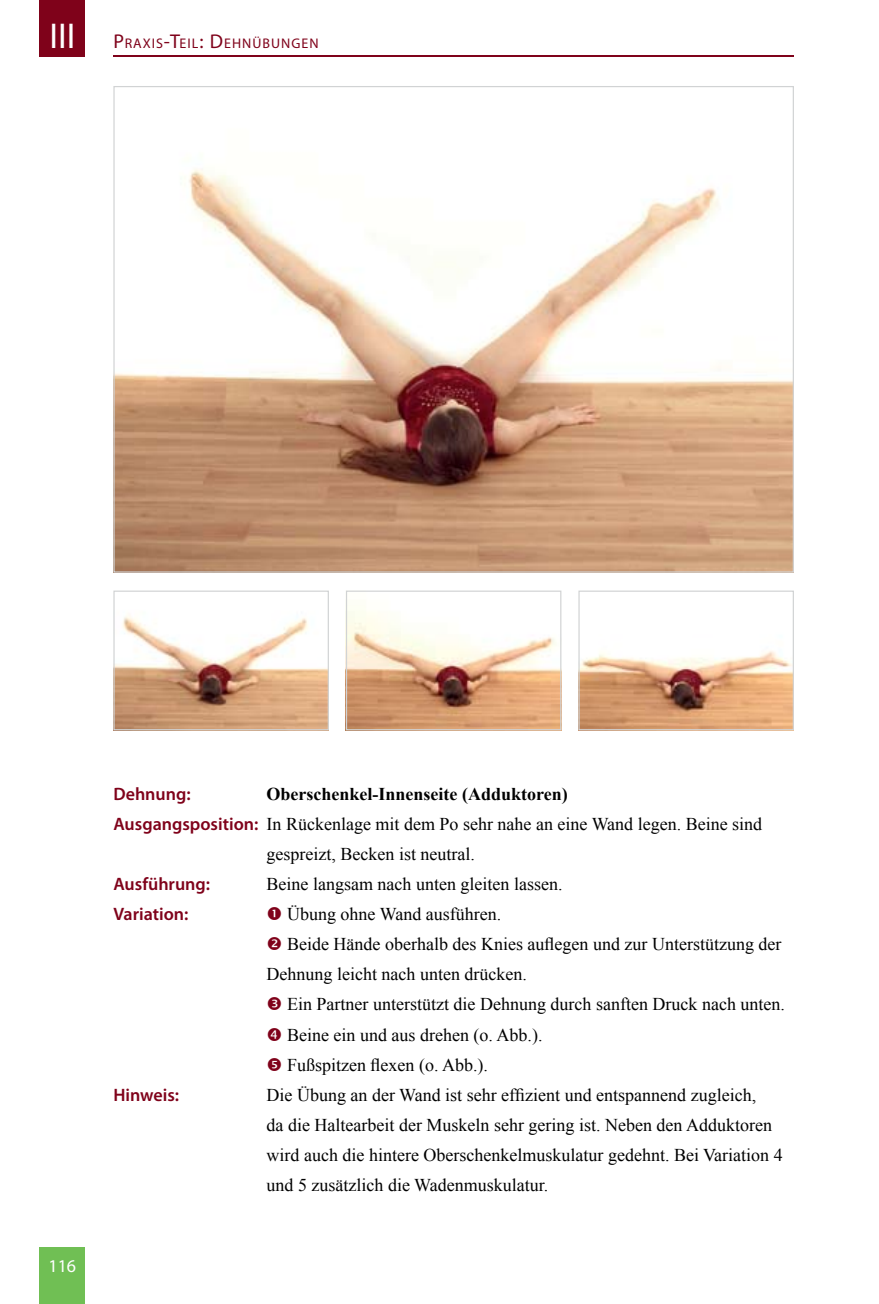
<style>
.page{position:relative;width:879px;height:1304px;background:#fff}
.page>*{position:absolute;margin:0;border:0;box-sizing:border-box;transform-origin:0 0}
.t1{font:18px/30px "Times New Roman";color:#000}
.t2{font:600 18px "Myriad Pro";color:#7f021a}
.t3{font:700 18px "Times New Roman";color:#000}
.t4{font:18px "Myriad Pro";color:#fff}
.t5{font:14px "Myriad Pro";letter-spacing:.07em;color:#7f021a}
.s1{font-size:36px;color:#fff}
.s2{font-size:20px}
.s3{font-family:"Myriad Pro";font-weight:600;color:#7f021a}
</style>
<div class="page">
<img style="left:115px;top:169px;width:677px;height:402px">
<img style="left:115px;top:615px;width:212px;height:113px">
<div style="left:113px;top:591px;width:216px;height:139px;border:1px solid #d1d3d4"></div>
<img style="left:348px;top:605px;width:211px;height:123px">
<div style="left:346px;top:591px;width:215px;height:139px;border:1px solid #d1d3d4"></div>
<img style="left:580px;top:651px;width:212px;height:77px">
<div style="left:578px;top:591px;width:216px;height:139px;border:1px solid #d1d3d4"></div>
<div style="left:40px;top:1247px;width:45px;height:57px;background:#70bf54"></div>
<hr style="left:113px;top:56px;width:681px;height:1px;background:#7f021a">
<div style="left:40px;top:0;width:45px;height:57px;background:#7f021a"></div>
<p class="t5" style="left:49px;top:34px;width:271px"><span class="s1">III</span> <span class="s2">P</span>RAXIS<span class="s2">-T</span>EIL<span class="s2">: D</span>EHNÜBUNGEN</p>
<p class="t4" style="left:49px;top:1255px;width:29px">116</p>
<p class="t2" style="left:113px;top:783px;width:79px">Dehnung:</p>
<p class="t3" style="left:266px;top:782px;width:303px">Oberschenkel-Innenseite (Adduktoren)</p>
<p class="t1" style="left:113px;top:809px;width:650px"><span class="s3">Ausgangsposition:</span> In Rückenlage mit dem Po sehr nahe an eine Wand legen. Beine sind</p>
<p class="t1" style="left:266px;top:839px;width:210px">gespreizt, Becken ist neutral.</p>
<p class="t2" style="left:113px;top:873px;width:98px">Ausführung:</p>
<p class="t1" style="left:266px;top:869px;width:297px">Beine langsam nach unten gleiten lassen.</p>
<p class="t2" style="left:113px;top:903px;width:76px">Variation:</p>
<p class="t1" style="left:287px;top:899px;width:216px">Übung ohne Wand ausführen.</p>
<p class="t1" style="left:287px;top:929px;width:496px">Beide Hände oberhalb des Knies auflegen und zur Unterstützung der</p>
<p class="t1" style="left:266px;top:959px;width:262px">Dehnung leicht nach unten drücken.</p>
<p class="t1" style="left:287px;top:989px;width:499px">Ein Partner unterstützt die Dehnung durch sanften Druck nach unten.</p>
<p class="t1" style="left:287px;top:1019px;width:257px">Beine ein und aus drehen (o. Abb.).</p>
<p class="t1" style="left:287px;top:1049px;width:202px">Fußspitzen flexen (o. Abb.).</p>
<p class="t2" style="left:113px;top:1083px;width:67px">Hinweis:</p>
<p class="t1" style="left:266px;top:1079px;width:518px">Die Übung an der Wand ist sehr effizient und entspannend zugleich,<br>da die Haltearbeit der Muskeln sehr gering ist. Neben den Adduktoren wird auch die hintere Oberschenkelmuskulatur gedehnt. Bei Variation 4 und 5 zusätzlich die Wadenmuskulatur.</p>
</div>
